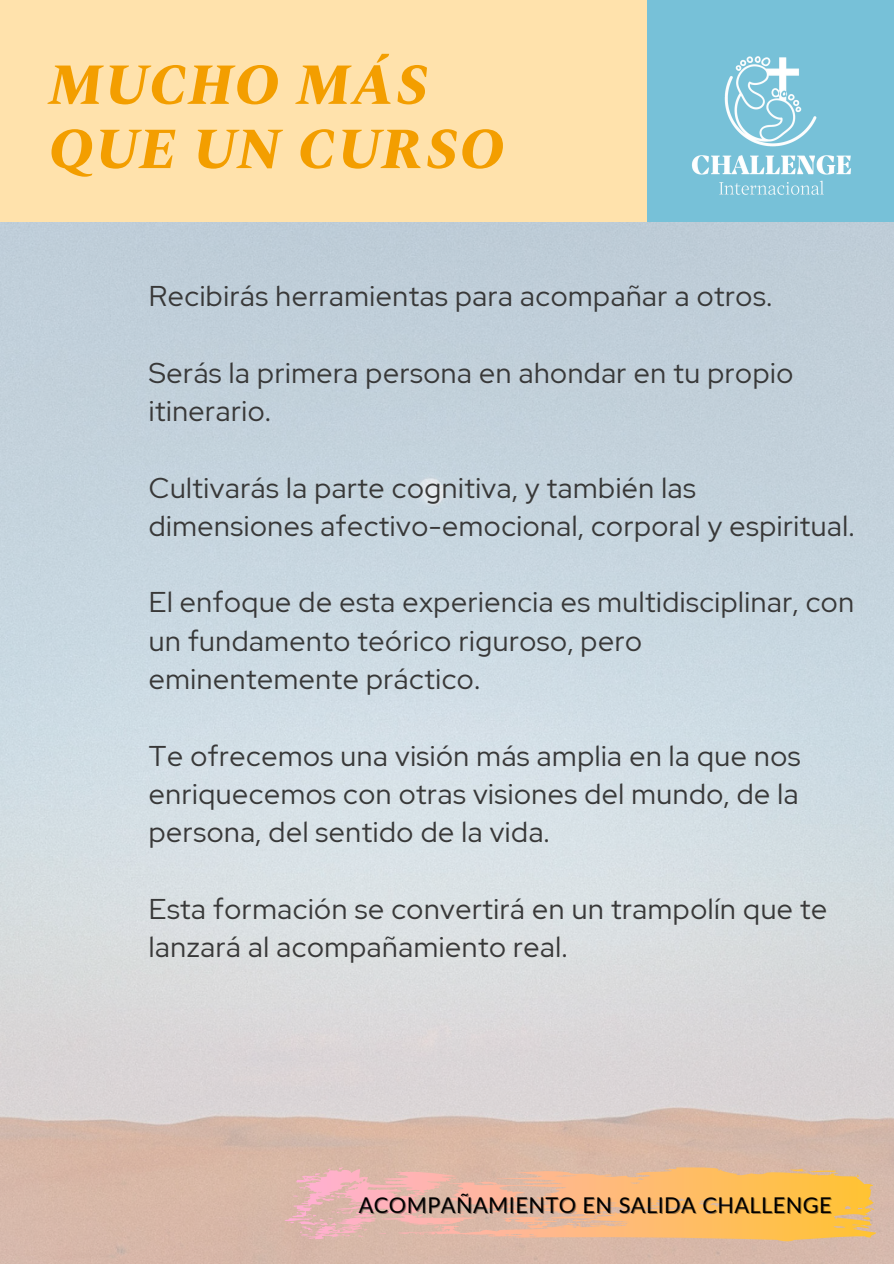
<style>
.page{position:relative;width:894px;height:1264px;background:#fff}
.page>*{position:absolute;margin:0;border:0;box-sizing:border-box;transform-origin:0 0}
.t1{font:italic 800 58.05px/64.2px "Spectral";letter-spacing:.02em;color:#f39e00}
.t2{font:28.5px/38.2px "Red Hat Display";letter-spacing:.02em;color:#383838}
.t3{font:21.75px "Lato";letter-spacing:.02em;color:#000}
</style>
<div class="page">
<img style="left:0;top:222px;width:893px;height:1041px">
<div style="left:0;top:0;width:646px;height:222px;background:#ffe2ac"></div>
<div style="left:647px;top:0;width:246px;height:222px;background:#77c1d8"></div>
<img style="left:692px;top:56px;width:159px;height:139px">
<svg style="left:284px;top:1166px;width:591px;height:75px"></svg>
<p class="t1" style="left:49px;top:54px;width:457px">MUCHO MÁS<br>QUE UN CURSO</p>
<p class="t2" style="left:149px;top:277px;width:624px">Recibirás herramientas para acompañar a otros.</p>
<p class="t2" style="left:149px;top:353px;width:645px">Serás la primera persona en ahondar en tu propio itinerario.</p>
<p class="t2" style="left:149px;top:468px;width:706px">Cultivarás la parte cognitiva, y también las dimensiones afectivo-emocional, corporal y espiritual.</p>
<p class="t2" style="left:149px;top:583px;width:706px">El enfoque de esta experiencia es multidisciplinar, con un fundamento teórico riguroso, pero eminentemente práctico.</p>
<p class="t2" style="left:149px;top:736px;width:653px;text-align:justify">Te ofrecemos una visión más amplia en la que nos enriquecemos con otras visiones del mundo, de la persona, del sentido de la vida.</p>
<p class="t2" style="left:149px;top:889px;width:679px">Esta formación se convertirá en un trampolín que te lanzará al acompañamiento real.</p>
<p class="t3" style="left:358px;top:1191px;width:474px">ACOMPAÑAMIENTO EN SALIDA CHALLENGE</p>
</div>
